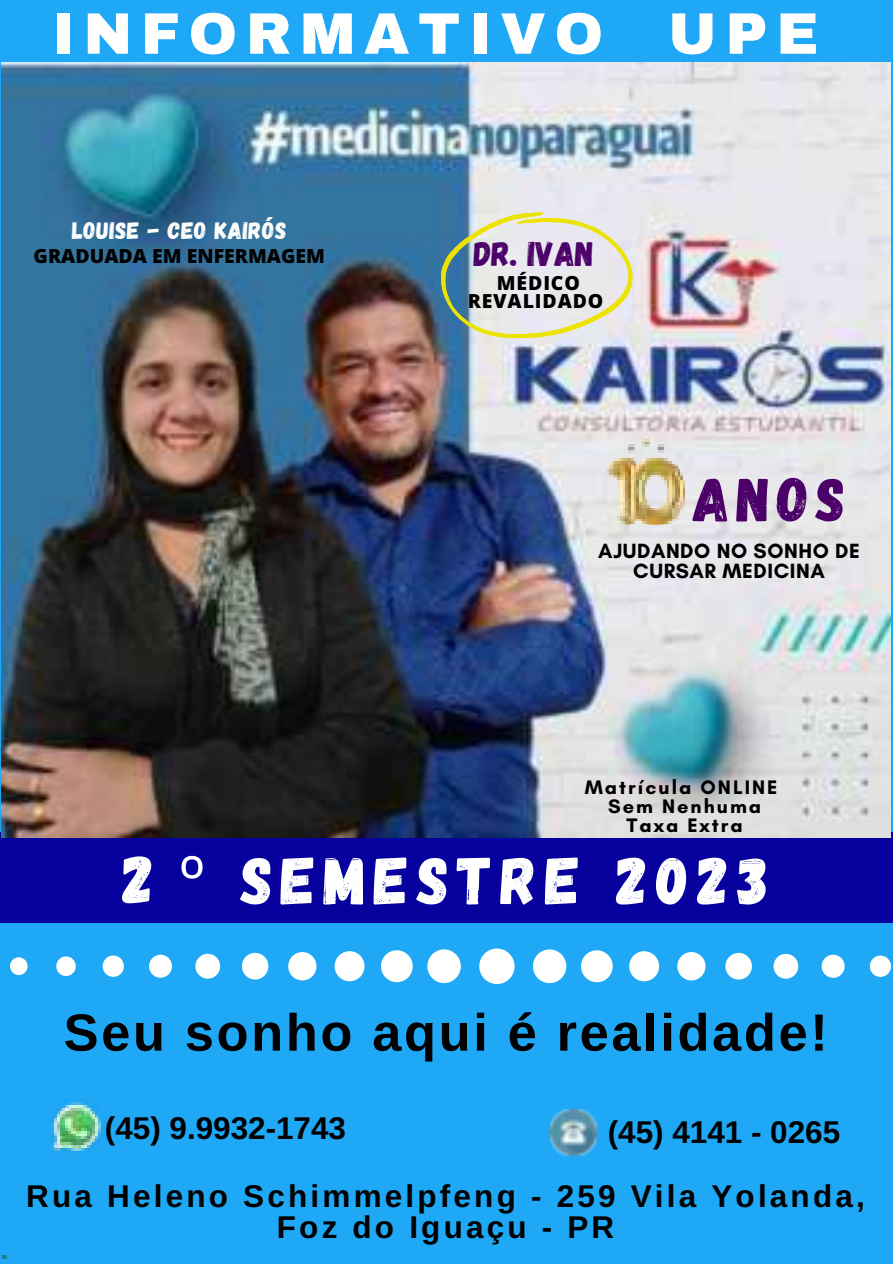
<style>
.page{position:relative;width:893px;height:1264px;background:#fff}
.page>*{position:absolute;margin:0;border:0;box-sizing:border-box;transform-origin:0 0}
.t1{font:67.35px "Gagalin";letter-spacing:.12em;color:#fff}
.t2{font:61.65px "Gagalin";color:#4c0169}
.t3{font:900 58.65px "Archivo";letter-spacing:.145em;color:#fffffe}
.t4{font:700 52.35px "Arimo";letter-spacing:.05em;color:#000}
.t5{font:34.5px "Gagalin";color:#4c0169}
.t6{font:700 31.5px/30.3px "Arimo";letter-spacing:.1em;color:#000;text-align:center}
.t7{font:700 31.5px "Arimo";color:#000}
.t8{font:24px "Gagalin";letter-spacing:.025em;color:#fffffe}
.t9{font:700 21px/20.2px "Glacial Indifference";letter-spacing:.025em;color:#000;text-align:center}
.t10{font:700 19.95px/19px "Glacial Indifference";letter-spacing:.1em;color:#000;text-align:center}
.t11{font:800 19.5px "Open Sans";color:#000}
.t12{font:800 19.5px/18px "Open Sans";letter-spacing:.045em;color:#000;text-align:center}
.s1{font-family:"Noto Sans"}
</style>
<div class="page">
<div style="left:0;top:0;width:892px;height:1263px;background:#1ea8f6"></div>
<svg style="left:10px;top:948px;width:881px;height:36px"></svg>
<img style="left:51px;top:1102px;width:50px;height:49px">
<img style="left:550px;top:1109px;width:46px;height:46px">
<div style="left:0;top:831px;width:892px;height:91px;background:#07029e"></div>
<svg style="left:842px;top:62px;width:49px;height:123px"></svg>
<div style="left:56px;top:57px;width:786px;height:145px;background:linear-gradient(to right,#1ea8f6,#1ea8f6)"></div>
<div style="left:0;top:57px;width:56px;height:145px;background:linear-gradient(to right,#1ea8f6,#1ea8f6)"></div>
<svg style="left:890px;top:185px;width:1px;height:522px"></svg>
<img style="left:1px;top:63px;width:889px;height:774px">
<svg style="left:441px;top:212px;width:191px;height:126px"></svg>
<img style="left:607px;top:437px;width:77px;height:87px">
<h3 class="t3" style="left:52px;top:-2px;width:768px">INFORMATIVO UPE</h3>
<p class="t8" style="left:72px;top:216px;width:216px">LOUISE - CEO KAIRÓS</p>
<p class="t11" style="left:34px;top:241px;width:293px">GRADUADA EM ENFERMAGEM</p>
<p class="t5" style="left:473px;top:232px;width:122px">DR. IVAN</p>
<p class="t12" style="left:467px;top:273px;width:137px">MÉDICO<br>REVALIDADO</p>
<h2 class="t2" style="left:692px;top:461px;width:154px">ANOS</h2>
<p class="t9" style="left:598px;top:540px;width:263px">AJUDANDO NO SONHO DE<br>CURSAR MEDICINA</p>
<p class="t10" style="left:584px;top:777px;width:194px">Matrícula ONLINE<br>Sem Nenhuma<br>Taxa Extra</p>
<h1 class="t1" style="left:123px;top:839px;width:648px">2 <span class="s1">º</span> SEMESTRE 2023</h1>
<h3 class="t4" style="left:64px;top:996px;width:765px">Seu sonho aqui é realidade!</h3>
<p class="t7" style="left:105px;top:1106px;width:243px">(45) 9.9932-1743</p>
<p class="t7" style="left:607px;top:1110px;width:234px">(45) 4141 - 0265</p>
<p class="t6" style="left:26px;top:1181px;width:840px">Rua Heleno Schimmelpfeng - 259 Vila Yolanda,<br>Foz do Iguaçu - PR</p>
</div>
